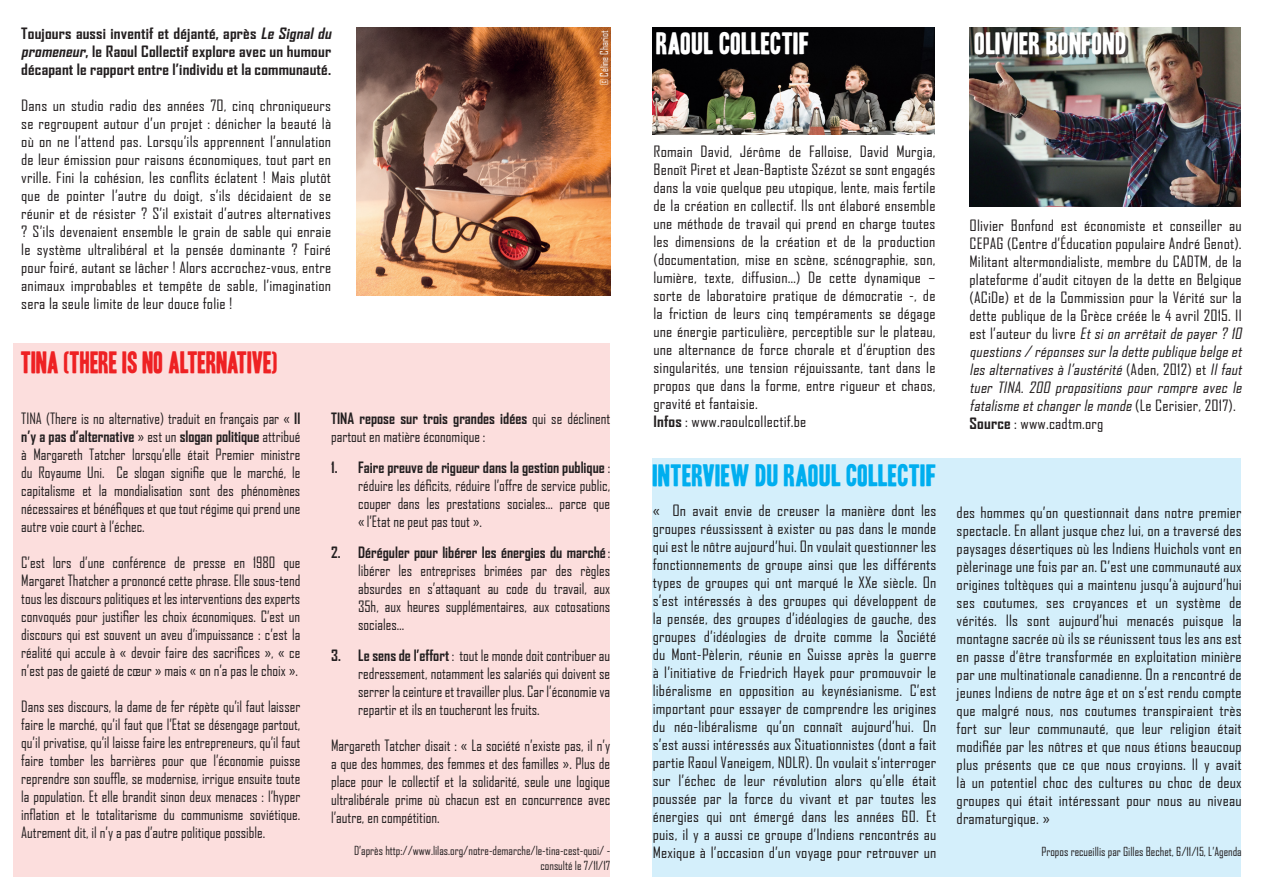
<style>
.page{position:relative;width:1263px;height:893px;background:#fff}
.page>*{position:absolute;margin:0;border:0;box-sizing:border-box;transform-origin:0 0}
.t1{font:27px "Headline HPLHS One";letter-spacing:.01em;color:#fff;scale:1.1 1}
.t2{font:27px "Headline HPLHS One";color:#ee2123}
.t3{font:27px "Headline HPLHS One";letter-spacing:.01em;color:#00aeef;scale:1.1 1}
.t4{font:15px/18px "Agency FB";letter-spacing:.01em;color:#231f20;text-align:justify;scale:1.1 1}
.t5{font:15px/18px "Agency FB";letter-spacing:.01em;color:#231f20;text-align:justify}
.t6{font:700 15px/18px "Agency FB";letter-spacing:.01em;color:#231f20;scale:1.1 1}
.t7{font:12px/14.4px "Agency FB";color:#231f20;text-align:right}
.t8{font:10.5px "Agency FB";color:#fff}
.s1{font-style:italic}
.s2{font-weight:700}
</style>
<div class="page">
<img style="left:652px;top:27px;width:283px;height:108px">
<img style="left:969px;top:27px;width:272px;height:179px">
<div style="left:14px;top:344px;width:596px;height:533px;background:#fcdedd"></div>
<div style="left:652px;top:458px;width:589px;height:419px;background:#d4effb"></div>
<img style="left:356px;top:28px;width:254px;height:267px">
<div style="left:978px;top:35px;width:150px;height:22px;background:#231f20;opacity:.75"></div>
<p class="t6" style="left:21px;top:24px;width:286px">Toujours aussi inventif et déjanté, après <span class="s1">Le Signal du promeneur</span>, le Raoul Collectif explore avec un humour décapant le rapport entre l’individu et la communauté.</p>
<p class="t4" style="left:21px;top:96px;width:283px">Dans un studio radio des années 70, cinq chroniqueurs se regroupent autour d’un projet : dénicher la beauté là où on ne l’attend pas. Lorsqu’ils apprennent l’annulation de leur émission pour raisons économiques, tout part en vrille. Fini la cohésion, les conflits éclatent ! Mais plutôt que de pointer l’autre du doigt, s’ils décidaient de se réunir et de résister ? S’il existait d’autres alternatives ? S’ils devenaient ensemble le grain de sable qui enraie le système ultralibéral et la pensée dominante ? Foiré pour foiré, autant se lâcher ! Alors accrochez-vous, entre animaux improbables et tempête de sable, l’imagination sera la seule limite de leur douce folie !</p>
<p class="t8" style="left:598px;top:85px;width:56px;rotate:-90deg">© Céline Chariot</p>
<p class="t2" style="left:21px;top:347px;width:258px">TINA (THERE IS NO ALTERNATIVE)</p>
<p class="t5" style="left:21px;top:409px;width:281px">TINA (There is no alternative) traduit en français par « <span class="s2">Il n’y a pas d’alternative</span> » est un <span class="s2">slogan politique</span> attribué à Margareth Tatcher lorsqu’elle était Premier ministre du Royaume Uni. Ce slogan signifie que le marché, le capitalisme et la mondialisation sont des phénomènes nécessaires et bénéfiques et que tout régime qui prend une autre voie court à l’échec.</p>
<p class="t5" style="left:21px;top:553px;width:281px">C’est lors d’une conférence de presse en 1980 que Margaret Thatcher a prononcé cette phrase. Elle sous-tend tous les discours politiques et les interventions des experts convoqués pour justifier les choix économiques. C’est un discours qui est souvent un aveu d’impuissance : c’est la réalité qui accule à « devoir faire des sacrifices », « ce n’est pas de gaieté de cœur » mais « on n’a pas le choix ».</p>
<p class="t5" style="left:21px;top:697px;width:281px">Dans ses discours, la dame de fer répète qu’il faut laisser faire le marché, qu’il faut que l’Etat se désengage partout, qu’il privatise, qu’il laisse faire les entrepreneurs, qu’il faut faire tomber les barrières pour que l’économie puisse reprendre son souffle, se modernise, irrigue ensuite toute la population. Et elle brandit sinon deux menaces : l’hyper inflation et le totalitarisme du communisme soviétique.<br>Autrement dit, il n’y a pas d’autre politique possible.</p>
<p class="t5" style="left:331px;top:410px;width:281px"><span class="s2">TINA repose sur trois grandes idées</span> qui se déclinent partout en matière économique :</p>
<p class="t5" style="left:358px;top:458px;width:254px;text-indent:-27px"><span class="s2">1. Faire preuve de rigueur dans la gestion publique</span> : réduire les déficits, réduire l’offre de service public, couper dans les prestations sociales… parce que « l’Etat ne peut pas tout ».</p>
<p class="t5" style="left:358px;top:543px;width:254px;text-indent:-27px"><span class="s2">2. Déréguler pour libérer les énergies du marché</span> : libérer les entreprises brimées par des règles absurdes en s’attaquant au code du travail, aux 35h, aux heures supplémentaires, aux cotosations sociales…</p>
<p class="t5" style="left:358px;top:646px;width:254px;text-indent:-27px"><span class="s2">3. Le sens de l’effort</span> : tout le monde doit contribuer au redressement, notamment les salariés qui doivent se serrer la ceinture et travailler plus. Car l’économie va repartir et ils en toucheront les fruits.</p>
<p class="t5" style="left:331px;top:736px;width:281px">Margareth Tatcher disait : « La société n’existe pas, il n’y a que des hommes, des femmes et des familles ». Plus de place pour le collectif et la solidarité, seule une logique ultralibérale prime où chacun est en concurrence avec l’autre, en compétition.</p>
<p class="t7" style="left:354px;top:843px;width:258px">D’après http://www.lilas.org/notre-demarche/le-tina-cest-quoi/ - consulté le 7/11/17</p>
<p class="t1" style="left:656px;top:28px;width:140px">RAOUL COLLECTIF</p>
<p class="t1" style="left:975px;top:28px;width:139px">OLIVIER BONFOND</p>
<p class="t4" style="left:653px;top:142px;width:258px">Romain David, Jérôme de Falloise, David Murgia, Benoît Piret et Jean-Baptiste Szézot se sont engagés dans la voie quelque peu utopique, lente, mais fertile de la création en collectif. Ils ont élaboré ensemble une méthode de travail qui prend en charge toutes les dimensions de la création et de la production (documentation, mise en scène, scénographie, son, lumière, texte, diffusion…) De cette dynamique – sorte de laboratoire pratique de démocratie -, de la friction de leurs cinq tempéraments se dégage une énergie particulière, perceptible sur le plateau, une alternance de force chorale et d’éruption des singularités, une tension réjouissante, tant dans le propos que dans la forme, entre rigueur et chaos, gravité et fantaisie.</p>
<p class="t4" style="left:653px;top:412px;width:140px"><span class="s2">Infos</span> : www.raoulcollectif.be</p>
<p class="t3" style="left:653px;top:460px;width:259px">INTERVIEW DU RAOUL COLLECTIF</p>
<p class="t4" style="left:653px;top:501px;width:259px">« On avait envie de creuser la manière dont les groupes réussissent à exister ou pas dans le monde qui est le nôtre aujourd’hui. On voulait questionner les fonctionnements de groupe ainsi que les différents types de groupes qui ont marqué le XXe siècle. On s’est intéressés à des groupes qui développent de la pensée, des groupes d’idéologies de gauche, des groupes d’idéologies de droite comme la Société du Mont-Pèlerin, réunie en Suisse après la guerre à l’initiative de Friedrich Hayek pour promouvoir le libéralisme en opposition au keynésianisme. C’est important pour essayer de comprendre les origines du néo-libéralisme qu’on connaît aujourd’hui. On s’est aussi intéressés aux Situationnistes (dont a fait partie Raoul Vaneigem, NDLR). On voulait s’interroger sur l’échec de leur révolution alors qu’elle était poussée par la force du vivant et par toutes les énergies qui ont émergé dans les années 60. Et puis, il y a aussi ce groupe d’Indiens rencontrés au Mexique à l’occasion d’un voyage pour retrouver un</p>
<p class="t4" style="left:956px;top:503px;width:261px">des hommes qu’on questionnait dans notre premier spectacle. En allant jusque chez lui, on a traversé des paysages désertiques où les Indiens Huichols vont en pèlerinage une fois par an. C’est une communauté aux origines toltèques qui a maintenu jusqu’à aujourd’hui ses coutumes, ses croyances et un système de vérités. Ils sont aujourd’hui menacés puisque la montagne sacrée où ils se réunissent tous les ans est en passe d’être transformée en exploitation minière par une multinationale canadienne. On a rencontré de jeunes Indiens de notre âge et on s’est rendu compte que malgré nous, nos coutumes transpiraient très fort sur leur communauté, que leur religion était modifiée par les nôtres et que nous étions beaucoup plus présents que ce que nous croyions. Il y avait là un potentiel choc des cultures ou choc de deux groupes qui était intéressant pour nous au niveau dramaturgique. »</p>
<p class="t4" style="left:969px;top:216px;width:252px;text-align:left">Olivier Bonfond est économiste et conseiller au CEPAG (Centre d’Éducation populaire André Genot).<br>Militant altermondialiste, membre du CADTM, de la plateforme d’audit citoyen de la dette en Belgique (ACiDe) et de la Commission pour la Vérité sur la dette publique de la Grèce créée le 4 avril 2015. Il e s t l ’ a u t e u r d u l i v r e <span class="s1">Etsion arrêtaitde payer ? 10 questions / réponses sur la dette publique belge et les alternatives à l’austérité</span> ( A d e n , 2 0 1 2 ) e t <span class="s1">Ilfaut tuer TINA. 200 propositions pour rompre avec le fatalisme etchanger le monde</span> ( L e C e r i s i e r , 2 0 1 7) .</p>
<p class="t4" style="left:969px;top:414px;width:123px"><span class="s2">Source</span> : www.cadtm.org</p>
<p class="t7" style="left:1041px;top:844px;width:202px">Propos recueillis par Gilles Bechet, 6/11/15, L’Agenda</p>
</div>
